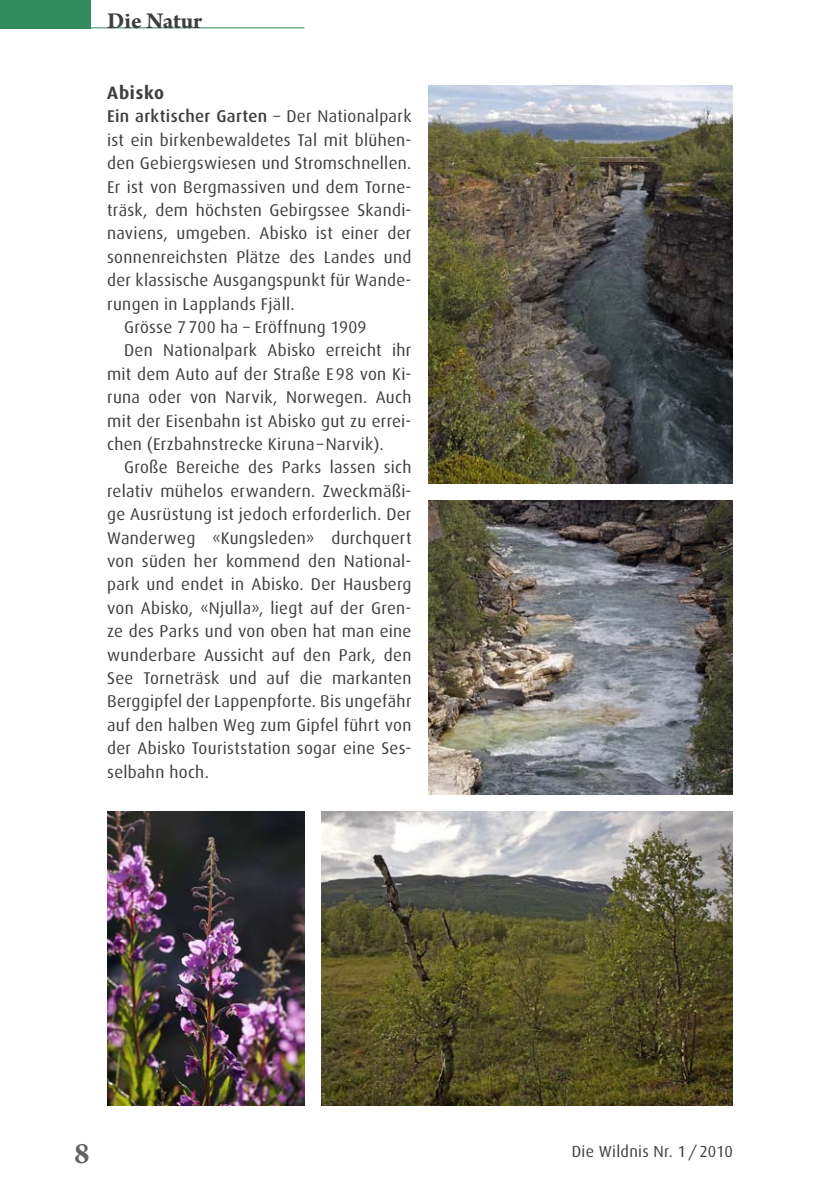
<style>
.page{position:relative;width:840px;height:1191px;background:#fff}
.page>*{position:absolute;margin:0;border:0;box-sizing:border-box;transform-origin:0 0}
.t1{font:700 32px "Arno Pro";color:#636366}
.t2{font:700 24px "Arno Pro";color:#3e3e3f}
.t3{font:700 18px "Dax";letter-spacing:.035em;color:#3e3e3f}
.t4{font:17px "Dax";letter-spacing:.02em;color:#3e3e3f}
.t5{font:500 17px "Dax";letter-spacing:.02em;color:#3e3e3f}
.t6{font:16px "Dax";letter-spacing:.02em;color:#3e3e3f}
.s1{font-weight:400}
</style>
<div class="page">
<img style="left:321px;top:811px;width:411px;height:295px">
<img style="left:428px;top:85px;width:304px;height:398px">
<img style="left:428px;top:500px;width:304px;height:294px">
<img style="left:107px;top:811px;width:197px;height:295px">
<div style="left:0;top:0;width:90px;height:28px;background:#308b5d"></div>
<hr style="left:0;top:27px;width:304px;height:1px;background:#308b5d">
<h2 class="t2" style="left:107px;top:7px;width:97px">Die Natur</h2>
<p class="t3" style="left:107px;top:82px;width:59px">Abisko</p>
<p class="t5" style="left:107px;top:107px;width:305px">Ein arktischer Garten <span class="s1">– Der Nationalpark</span></p>
<p class="t4" style="left:107px;top:130px;width:306px">ist ein birkenbewaldetes Tal mit blühen-</p>
<p class="t4" style="left:107px;top:154px;width:306px">den Gebiergswiesen und Stromschnellen.</p>
<p class="t4" style="left:107px;top:177px;width:306px">Er ist von Bergmassiven und dem Torne-</p>
<p class="t4" style="left:107px;top:201px;width:306px">träsk, dem höchsten Gebirgssee Skandi-</p>
<p class="t4" style="left:107px;top:224px;width:305px">naviens, umgeben. Abisko ist einer der</p>
<p class="t4" style="left:107px;top:247px;width:305px">sonnenreichsten Plätze des Landes und</p>
<p class="t4" style="left:107px;top:271px;width:306px">der klassische Ausgangspunkt für Wande-</p>
<p class="t4" style="left:107px;top:294px;width:189px">rungen in Lapplands Fjäll.</p>
<p class="t4" style="left:124px;top:318px;width:244px">Grösse 7 700 ha – Eröffnung 1909</p>
<p class="t4" style="left:124px;top:341px;width:288px">Den Nationalpark Abisko erreicht ihr</p>
<p class="t4" style="left:107px;top:364px;width:306px">mit dem Auto auf der Straße E 98 von Ki-</p>
<p class="t4" style="left:107px;top:388px;width:306px">runa oder von Narvik, Norwegen. Auch</p>
<p class="t4" style="left:107px;top:411px;width:306px">mit der Eisenbahn ist Abisko gut zu errei-</p>
<p class="t4" style="left:107px;top:434px;width:278px">chen (Erzbahnstrecke Kiruna –Narvik).</p>
<p class="t4" style="left:124px;top:458px;width:289px">Große Bereiche des Parks lassen sich</p>
<p class="t4" style="left:107px;top:481px;width:306px">relativ mühelos erwandern. Zweckmäßi-</p>
<p class="t4" style="left:107px;top:505px;width:305px">ge Ausrüstung ist jedoch erforderlich. Der</p>
<p class="t4" style="left:107px;top:528px;width:306px">Wanderweg «Kungsleden» durchquert</p>
<p class="t4" style="left:107px;top:551px;width:306px">von süden her kommend den National-</p>
<p class="t4" style="left:107px;top:575px;width:306px">park und endet in Abisko. Der Hausberg</p>
<p class="t4" style="left:107px;top:598px;width:306px">von Abisko, «Njulla», liegt auf der Gren-</p>
<p class="t4" style="left:107px;top:622px;width:306px">ze des Parks und von oben hat man eine</p>
<p class="t4" style="left:107px;top:645px;width:305px">wunderbare Aussicht auf den Park, den</p>
<p class="t4" style="left:107px;top:668px;width:306px">See Torneträsk und auf die markanten</p>
<p class="t4" style="left:107px;top:692px;width:306px">Berggipfel der Lappenpforte. Bis ungefähr</p>
<p class="t4" style="left:107px;top:715px;width:305px">auf den halben Weg zum Gipfel führt von</p>
<p class="t4" style="left:107px;top:739px;width:306px">der Abisko Touriststation sogar eine Ses-</p>
<p class="t4" style="left:107px;top:762px;width:103px">selbahn hoch.</p>
<h1 class="t1" style="left:74px;top:1134px;width:18px">8</h1>
<p class="t6" style="left:571px;top:1142px;width:162px">Die Wildnis Nr. 1/2010</p>
</div>
